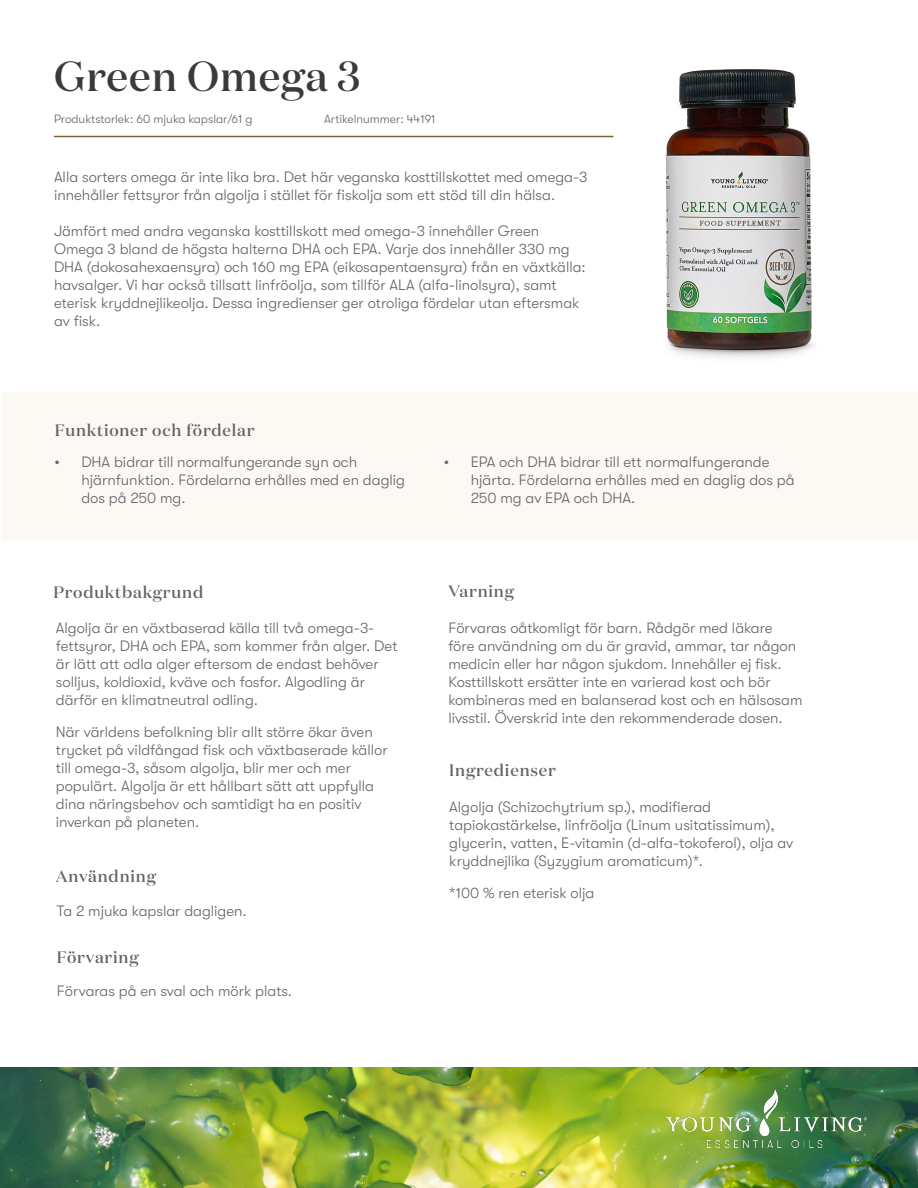
<style>
.page{position:relative;width:918px;height:1188px;background:#fff}
.page>*{position:absolute;margin:0;border:0;box-sizing:border-box;transform-origin:0 0}
.t1{font:500 42px "Domaine Display";letter-spacing:.02em;color:#3d3936}
.t2{font:500 16.5px "Domaine Display";letter-spacing:.05em;color:#61646a}
.t3{font:300 15px/18px "GT Walsheim Pro";color:#61646a}
.t4{font:300 12px "GT Walsheim Pro";color:#61646a}
</style>
<div class="page">
<img style="left:0;top:1067px;width:918px;height:121px">
<img style="left:666px;top:1090px;width:201px;height:58px">
<div style="left:2px;top:392px;width:916px;height:148px;background:#fcf8f4"></div>
<img style="left:539px;top:69px;width:276px;height:289px">
<hr style="left:54px;top:136px;width:559px;height:1px;background:#80623b">
<h1 class="t1" style="left:54px;top:49px;width:308px">Green Omega 3</h1>
<p class="t4" style="left:54px;top:112px;width:200px">Produktstorlek: 60 mjuka kapslar/61 g</p>
<p class="t4" style="left:324px;top:112px;width:113px">Artikelnummer: 44191</p>
<p class="t3" style="left:54px;top:168px;width:535px">Alla sorters omega är inte lika bra. Det här veganska kosttillskottet med omega-3 innehåller fettsyror från algolja i stället för fiskolja som ett stöd till din hälsa.</p>
<p class="t3" style="left:54px;top:222px;width:533px">Jämfört med andra veganska kosttillskott med omega-3 innehåller Green Omega 3 bland de högsta halterna DHA och EPA. Varje dos innehåller 330 mg DHA (dokosahexaensyra) och 160 mg EPA (eikosapentaensyra) från en växtkälla: havsalger. Vi har också tillsatt linfröolja, som tillför ALA (alfa-linolsyra), samt eterisk kryddnejlikeolja. Dessa ingredienser ger otroliga fördelar utan eftersmak av fisk.</p>
<p class="t2" style="left:55px;top:420px;width:201px">Funktioner och fördelar</p>
<p class="t3" style="left:81px;top:453px;width:325px;text-indent:-27px">• DHA bidrar till normalfungerande syn och hjärnfunktion. Fördelarna erhålles med en daglig dos på 250 mg.</p>
<p class="t3" style="left:471px;top:453px;width:325px;text-indent:-27px">• EPA och DHA bidrar till ett normalfungerande hjärta. Fördelarna erhålles med en daglig dos på<br>250 mg av EPA och DHA.</p>
<p class="t2" style="left:53px;top:582px;width:151px">Produktbakgrund</p>
<p class="t3" style="left:56px;top:619px;width:343px">Algolja är en växtbaserad källa till två omega-3- fettsyror, DHA och EPA, som kommer från alger. Det är lätt att odla alger eftersom de endast behöver solljus, koldioxid, kväve och fosfor. Algodling är därför en klimatneutral odling.</p>
<p class="t3" style="left:56px;top:723px;width:333px">När världens befolkning blir allt större ökar även trycket på vildfångad fisk och växtbaserade källor till omega-3, såsom algolja, blir mer och mer populärt. Algolja är ett hållbart sätt att uppfylla dina näringsbehov och samtidigt ha en positiv inverkan på planeten.</p>
<p class="t2" style="left:56px;top:865px;width:102px">Användning</p>
<p class="t3" style="left:57px;top:902px;width:192px">Ta 2 mjuka kapslar dagligen.</p>
<p class="t2" style="left:57px;top:946px;width:83px">Förvaring</p>
<p class="t3" style="left:57px;top:982px;width:237px">Förvaras på en sval och mörk plats.</p>
<p class="t2" style="left:448px;top:581px;width:67px">Varning</p>
<p class="t3" style="left:448px;top:619px;width:356px">Förvaras oåtkomligt för barn. Rådgör med läkare<br>före användning om du är gravid, ammar, tar någon medicin eller har någon sjukdom. Innehåller ej fisk.<br>Kosttillskott ersätter inte en varierad kost och bör kombineras med en balanserad kost och en hälsosam livsstil. Överskrid inte den rekommenderade dosen.</p>
<p class="t2" style="left:449px;top:760px;width:108px">Ingredienser</p>
<p class="t3" style="left:449px;top:798px;width:346px">Algolja (Schizochytrium sp.), modifierad tapiokastärkelse, linfröolja (Linum usitatissimum), glycerin, vatten, E-vitamin (d-alfa-tokoferol), olja av kryddnejlika (Syzygium aromaticum)*.</p>
<p class="t3" style="left:449px;top:884px;width:147px">*100 % ren eterisk olja</p>
</div>
